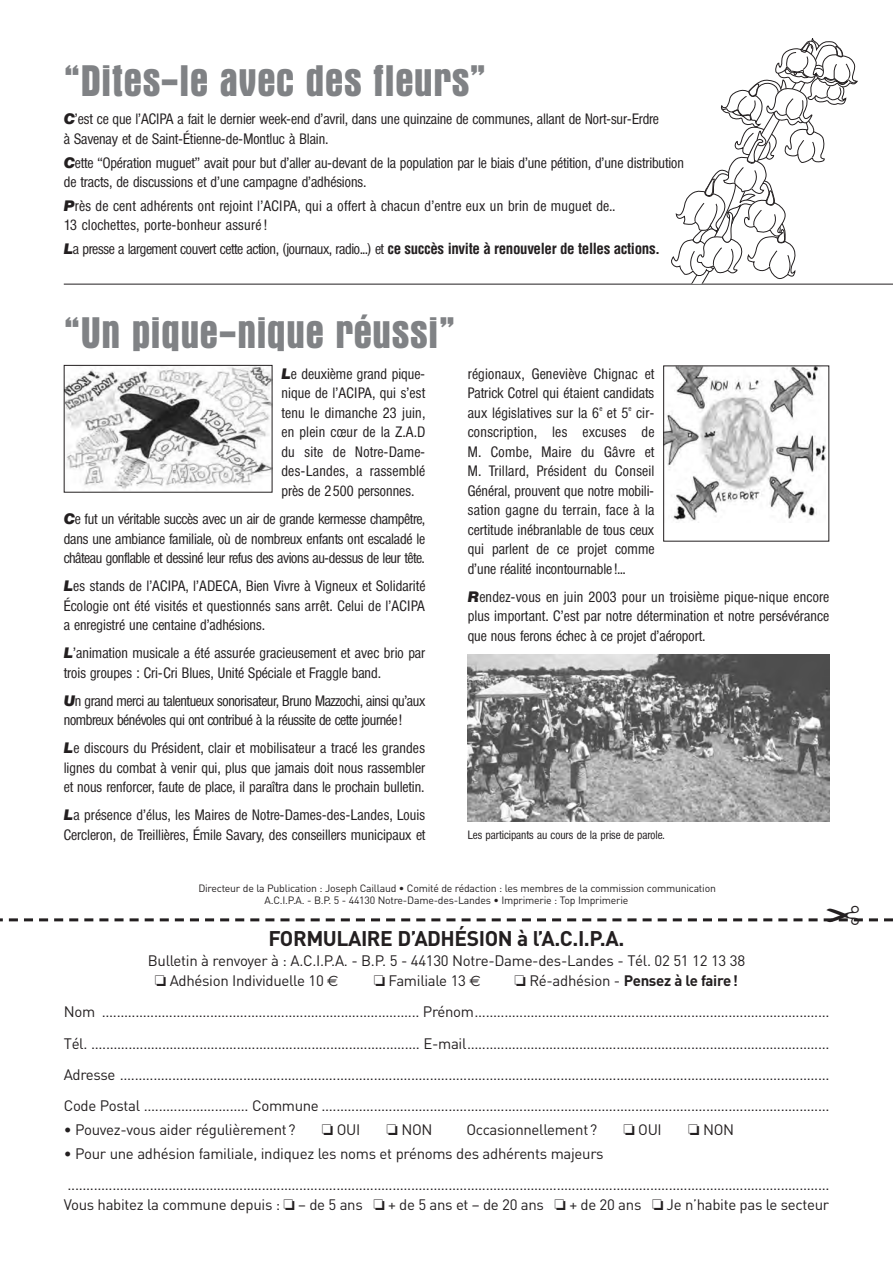
<style>
.page{position:relative;width:893px;height:1263px;background:#fff}
.page>*{position:absolute;margin:0;border:0;box-sizing:border-box;transform-origin:0 0}
.t1{font:700 condensed 45px "Aurora BT";color:#808285}
.t2{font:700 21px "DIN";letter-spacing:-.02em;color:#231f20}
.t3{font:300 15px/19.5px "Helvetica Condensed BQ";color:#231f20;text-align:justify}
.t4{font:15px/31.2px "DIN";letter-spacing:-.02em;color:#231f20}
.t5{font:300 15px/19.5px "Helvetica Condensed BQ";letter-spacing:-.025em;color:#231f20}
.t6{font:300 15px/19.5px "Helvetica Condensed BQ";letter-spacing:.02em;color:#231f20}
.t7{font:300 12px "Helvetica Condensed BQ";color:#231f20}
.t8{font:10.5px/12px "DIN";letter-spacing:-.02em;color:#231f20}
.t9{font:300 7.5px "Helvetica Condensed BQ";color:#231f20}
.s1{font-family:"Helvetica BQ";font-weight:900;font-style:italic}
.s2{font-family:"Helvetica";font-weight:700;font-stretch:condensed}
.s3{font-family:"Euro Sans"}
.s4{font-weight:700}
</style>
<div class="page">
<hr style="left:64px;top:284px;width:829px;height:1px;background:#231f20">
<img style="left:665px;top:368px;width:161px;height:153px">
<img style="left:66px;top:367px;width:204px;height:122px">
<div style="left:64px;top:365px;width:208px;height:128px;border:1px solid #231f20"></div>
<img style="left:468px;top:655px;width:361px;height:167px">
<svg style="left:654px;top:38px;width:203px;height:246px"></svg>
<svg style="left:0;top:918px;width:893px;height:4px"></svg>
<h1 class="t1" style="left:64px;top:54px;width:424px">“Dites-le avec des fleurs”</h1>
<p class="t3" style="left:64px;top:109px;width:597px"><span class="s1">C</span>’est ce que l’ACIPA a fait le dernier week-end d’avril, dans une quinzaine de communes, allant de Nort-sur-Erdre à Savenay et de Saint-Étienne-de-Montluc à Blain.</p>
<p class="t3" style="left:64px;top:152px;width:622px"><span class="s1">C</span>ette “Opération muguet” avait pour but d’aller au-devant de la population par le biais d’une pétition, d’une distribution de tracts, de discussions et d’une campagne d’adhésions.</p>
<p class="t6" style="left:64px;top:196px;width:553px"><span class="s1">P</span>rès de cent adhérents ont rejoint l’ACIPA, qui a offert à chacun d’entre eux un brin de muguet de..<br>13 clochettes, porte-bonheur assuré !</p>
<p class="t5" style="left:64px;top:239px;width:598px"><span class="s1">L</span>a presse a largement couvert cette action, (journaux, radio...) et <span class="s2">ce succès invite à renouveler de telles actions.</span></p>
<h1 class="t1" style="left:64px;top:306px;width:393px">“Un pique-nique réussi”</h1>
<p class="t3" style="left:281px;top:364px;width:145px"><span class="s1">L</span>e deuxième grand pique&shy;nique de l’ACIPA, qui s’est tenu le dimanche 23 juin, en plein cœur de la Z.A.D du site de Notre-Dame&shy;des-Landes, a rassemblé près de 2500 personnes.</p>
<p class="t3" style="left:64px;top:509px;width:363px"><span class="s1">C</span>e fut un véritable succès avec un air de grande kermesse champêtre, dans une ambiance familiale, où de nombreux enfants ont escaladé le château gonflable et dessiné leur refus des avions au-dessus de leur tête.</p>
<p class="t3" style="left:64px;top:576px;width:363px"><span class="s1">L</span>es stands de l’ACIPA, l’ADECA, Bien Vivre à Vigneux et Solidarité Écologie ont été visités et questionnés sans arrêt. Celui de l’ACIPA a enregistré une centaine d’adhésions.</p>
<p class="t3" style="left:64px;top:643px;width:363px"><span class="s1">L</span>’animation musicale a été assurée gracieusement et avec brio par trois groupes : Cri-Cri Blues, Unité Spéciale et Fraggle band.</p>
<p class="t5" style="left:64px;top:690px;width:363px"><span class="s1">U</span>n grand merci au talentueux sonorisateur, Bruno Mazzochi, ainsi qu’aux nombreux bénévoles qui ont contribué à la réussite de cette journée!</p>
<p class="t3" style="left:64px;top:738px;width:363px"><span class="s1">L</span>e discours du Président, clair et mobilisateur a tracé les grandes lignes du combat à venir qui, plus que jamais doit nous rassembler et nous renforcer, faute de place, il paraîtra dans le prochain bulletin.</p>
<p class="t3" style="left:64px;top:805px;width:363px"><span class="s1">L</span>a présence d’élus, les Maires de Notre-Dames-des-Landes, Louis<br>Cercleron, de Treillières, Émile Savary, des conseillers municipaux et</p>
<p class="t3" style="left:468px;top:363px;width:188px">régionaux, Geneviève Chignac et Patrick Cotrel qui étaient candidats aux législatives sur la 6</p>
<p class="t9" style="left:599px;top:404px;width:4px">e</p>
<p class="t3" style="left:607px;top:402px;width:23px">et 5</p>
<p class="t9" style="left:628px;top:404px;width:4px">e</p>
<p class="t3" style="left:468px;top:402px;width:188px;text-indent:168px">cir&shy;conscription, les excuses de M. Combe, Maire du Gâvre et M. Trillard, Président du Conseil Général, prou vent que notre mobili&shy;sation gagne du terrain, face à la certitude inébranlable de tous ceux qui parlent de ce projet comme d’une réalité incontournable!...</p>
<p class="t3" style="left:468px;top:586px;width:363px"><span class="s1">R</span>endez-vous en juin 2003 pour un troisième pique-nique encore plus important. C’est par notre détermination et notre persévérance que nous ferons échec à ce projet d’aéroport.</p>
<p class="t7" style="left:468px;top:828px;width:199px">Les participants au cours de la prise de parole.</p>
<p class="t8" style="left:265px;top:882px;width:453px;text-indent:-66px">Directeur de la Publication : Joseph Caillaud • Comité de rédaction : les membres de la commission communication<br>A.C.I.P.A. - B.P. 5 - 44130 Notre-Dame-des-Landes • Imprimerie : Top Imprimerie</p>
<h2 class="t2" style="left:268px;top:927px;width:357px">FORMULAIRE D’ADHÉSION à l’A.C.I.P.A.</h2>
<p class="t4" style="left:148px;top:945px;width:599px">Bulletin à renvoyer à : A.C.I.P.A. - B.P. 5 - 44130 Notre-Dame-des-Landes - Tél. 02 51 12 13 38</p>
<p class="t4" style="left:155px;top:965px;width:185px">□ Adhésion Individuelle 10 <span class="s3">€</span></p>
<p class="t4" style="left:374px;top:965px;width:109px">□ Familiale 13 <span class="s3">€</span></p>
<p class="t4" style="left:64px;top:965px;width:767px;text-indent:451px">□ Ré-adhésion - <span class="s4">Pensez à le faire!<br></span>Nom ..................................................................................... Prénom...............................................................................................<br>Tél. ........................................................................................ E-mail.................................................................................................<br>Adresse ..............................................................................................................................................................................................<br>Code Postal ............................ Commune ........................................................................................................................................</p>
<p class="t4" style="left:64px;top:1114px;width:233px">• Pouvez-vous aider régulièrement?</p>
<p class="t4" style="left:322px;top:1114px;width:40px">□ OUI</p>
<p class="t4" style="left:387px;top:1114px;width:48px">□ NON</p>
<p class="t4" style="left:466px;top:1114px;width:132px">Occasionnellement?</p>
<p class="t4" style="left:623px;top:1114px;width:40px">□ OUI</p>
<p class="t4" style="left:688px;top:1114px;width:48px">□ NON</p>
<p class="t4" style="left:64px;top:1138px;width:767px">• Pour une adhésion familiale, indiquez les noms et prénoms des adhérents majeurs ............................................................................................................................................................................................................</p>
<p class="t4" style="left:64px;top:1189px;width:767px">Vous habitez la commune depuis : □ – de 5 ans □ + de 5 ans et – de 20 ans □ + de 20 ans □ Je n’habite pas le secteur</p>
</div>
